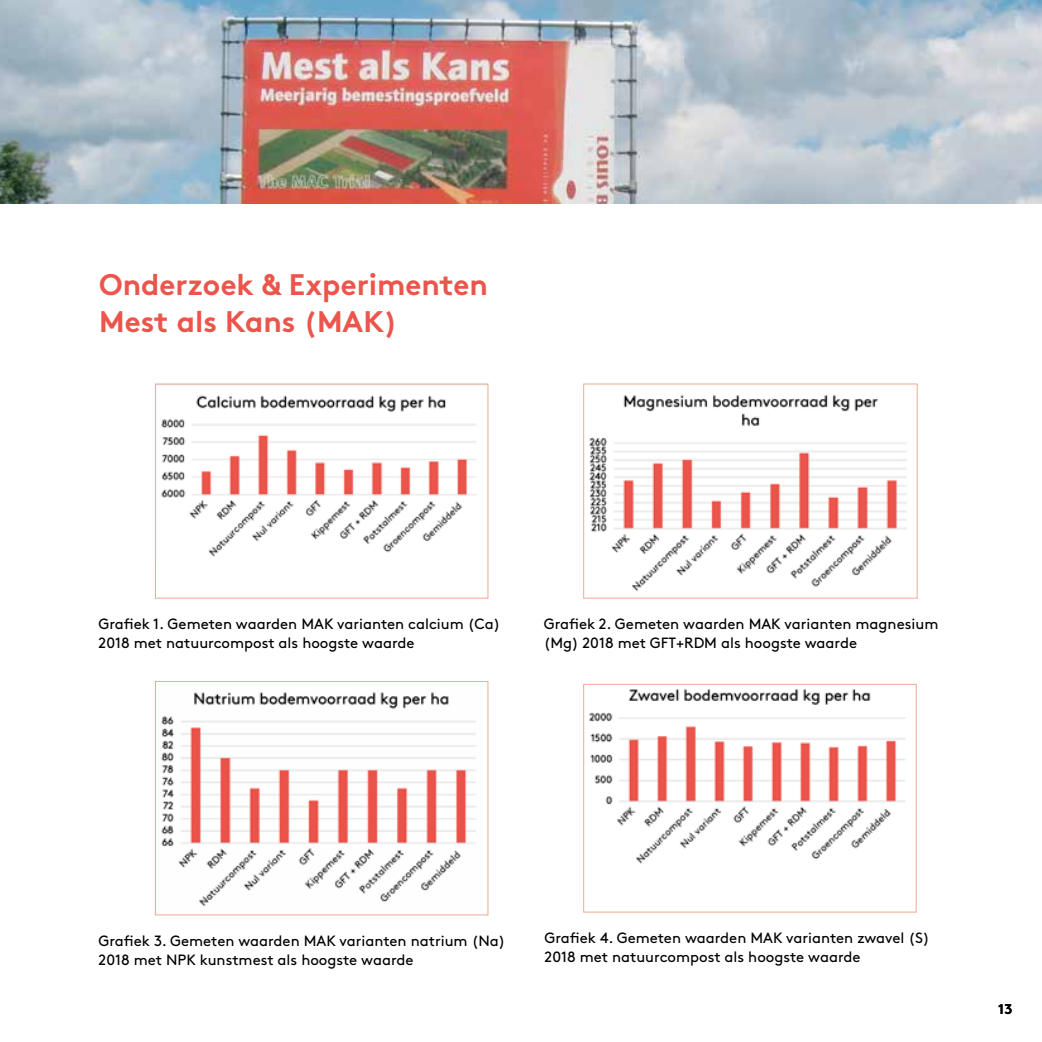
<style>
.page{position:relative;width:1042px;height:1042px;background:#fff}
.page>*{position:absolute;margin:0;border:0;box-sizing:border-box;transform-origin:0 0}
.t1{font:700 29.75px/36.8px "Brown Pro";color:#eb554b}
.t2{font:14.88px/19.2px "Brown Pro";color:#000}
.t3{font:700 14px "Brown Pro";color:#000}
</style>
<div class="page">
<img style="left:161px;top:395px;width:316px;height:162px">
<div style="left:155px;top:384px;width:333px;height:214px;border:1px solid #f2a890"></div>
<img style="left:589px;top:395px;width:318px;height:197px">
<div style="left:583px;top:384px;width:334px;height:214px;border:1px solid #f2a890"></div>
<img style="left:161px;top:692px;width:315px;height:215px">
<div style="left:155px;top:681px;width:333px;height:234px;border:1px solid #f2a890"></div>
<img style="left:589px;top:689px;width:317px;height:175px">
<div style="left:583px;top:684px;width:333px;height:228px;border:1px solid #f2a890"></div>
<img style="left:0;top:0;width:1042px;height:203px">
<h1 class="t1" style="left:99px;top:263px;width:390px">Onderzoek &amp; Experimenten<br>Mest als Kans (MAK)</h1>
<p class="t2" style="left:99px;top:613px;width:403px">Grafiek 1. Gemeten waarden MAK varianten calcium (Ca)<br>2018 met natuurcompost als hoogste waarde</p>
<p class="t2" style="left:544px;top:613px;width:396px">Grafiek 2. Gemeten waarden MAK varianten magnesium (Mg) 2018 met GFT+RDM als hoogste waarde</p>
<p class="t2" style="left:99px;top:929px;width:408px">Grafiek 3. Gemeten waarden MAK varianten natrium (Na)<br>2018 met NPK kunstmest als hoogste waarde</p>
<p class="t2" style="left:544px;top:926px;width:386px">Grafiek 4. Gemeten waarden MAK varianten zwavel (S)<br>2018 met natuurcompost als hoogste waarde</p>
<p class="t3" style="left:998px;top:998px;width:16px">13</p>
</div>
